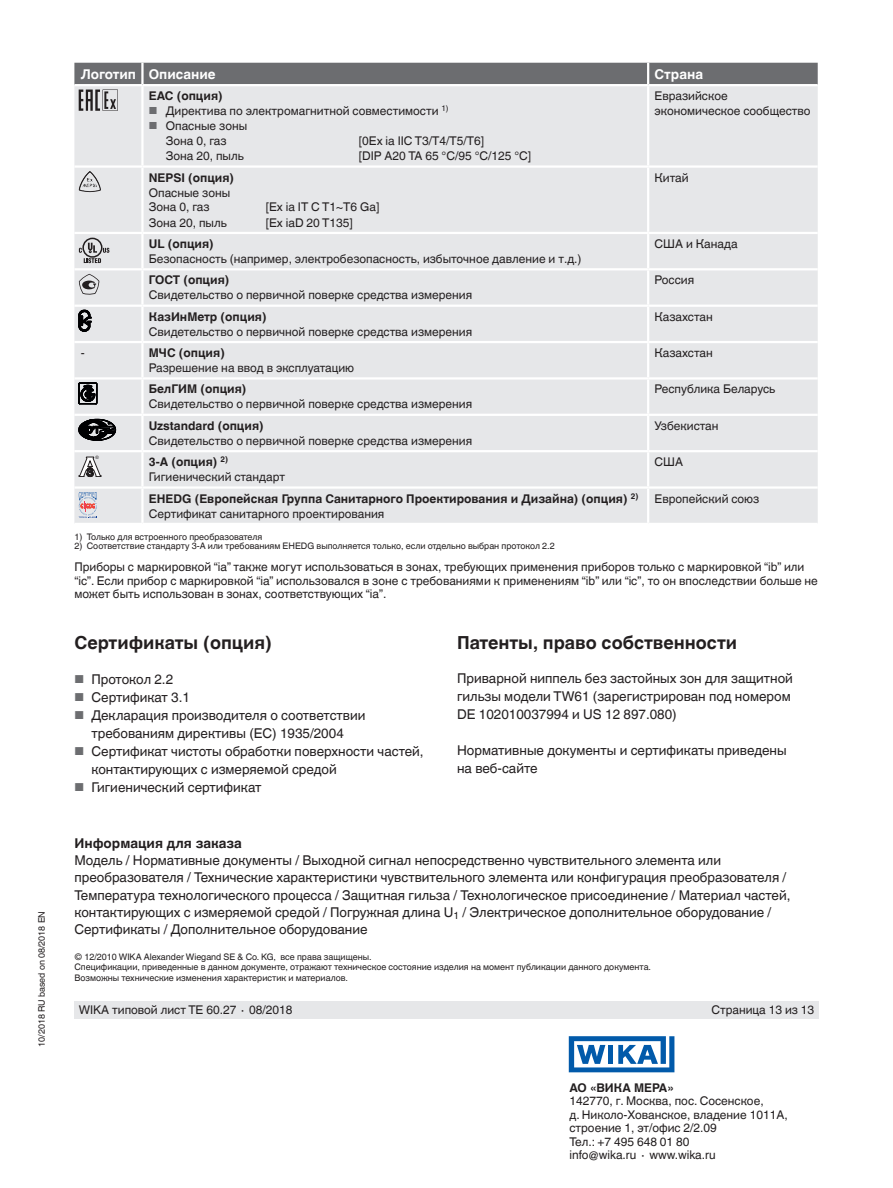
<style>
.page{position:relative;width:893px;height:1188px;background:#fff}
.page>*{position:absolute;margin:0;border:0;box-sizing:border-box;transform-origin:0 0}
.t1{font:700 18px "Helvetica World";color:#231f20}
.t2{font:13.5px/18px "Helvetica World";color:#231f20}
.t3{font:700 13.5px "Helvetica World";color:#fff}
.t4{font:700 13.5px "Helvetica World";color:#231f20}
.t5{font:12px/13.5px "Helvetica World";color:#231f20}
.t6{font:700 12px/15px "Helvetica World";color:#231f20}
.t7{font:9px/10.5px "Helvetica World";color:#231f20}
.t8{font:4.65px "Arial";color:#231f20}
.s1{font-size:10.2px;color:#6c6d70}
.s2{font-weight:700}
.s3{font-weight:400}
.s4{font-size:11.55px;color:#6c6d70}
</style>
<div class="page">
<div style="left:74px;top:1001px;width:745px;height:17px;background:#e6e7e9"></div>
<svg style="left:569px;top:1036px;width:105px;height:36px"></svg>
<div style="left:74px;top:111px;width:744px;height:412px;background:#e6e7e9"></div>
<hr style="left:142px;top:165px;width:506px;height:3px;background:#fff">
<hr style="left:142px;top:305px;width:506px;height:2px;background:#fff">
<hr style="left:141px;top:307px;width:3px;height:34px;background:#fff">
<hr style="left:647px;top:307px;width:2px;height:34px;background:#fff">
<hr style="left:141px;top:380px;width:3px;height:34px;background:#fff">
<hr style="left:647px;top:380px;width:2px;height:34px;background:#fff">
<hr style="left:142px;top:414px;width:506px;height:2px;background:#fff">
<hr style="left:648px;top:414px;width:170px;height:2px;background:#fff">
<hr style="left:74px;top:414px;width:68px;height:2px;background:#fff">
<hr style="left:142px;top:232px;width:506px;height:2px;background:#fff">
<hr style="left:142px;top:268px;width:506px;height:2px;background:#fff">
<hr style="left:74px;top:377px;width:68px;height:3px;background:#fff">
<hr style="left:142px;top:377px;width:506px;height:3px;background:#fff">
<hr style="left:648px;top:377px;width:170px;height:3px;background:#fff">
<hr style="left:142px;top:450px;width:506px;height:2px;background:#fff">
<hr style="left:74px;top:341px;width:68px;height:2px;background:#fff">
<hr style="left:142px;top:341px;width:506px;height:2px;background:#fff">
<hr style="left:141px;top:343px;width:3px;height:34px;background:#fff">
<hr style="left:648px;top:341px;width:170px;height:2px;background:#fff">
<hr style="left:647px;top:343px;width:2px;height:34px;background:#fff">
<hr style="left:141px;top:416px;width:3px;height:34px;background:#fff">
<hr style="left:647px;top:416px;width:2px;height:34px;background:#fff">
<hr style="left:142px;top:486px;width:506px;height:3px;background:#fff">
<hr style="left:74px;top:486px;width:68px;height:3px;background:#fff">
<hr style="left:648px;top:486px;width:170px;height:3px;background:#fff">
<hr style="left:74px;top:165px;width:68px;height:3px;background:#fff">
<hr style="left:74px;top:232px;width:68px;height:2px;background:#fff">
<hr style="left:74px;top:268px;width:68px;height:2px;background:#fff">
<hr style="left:74px;top:305px;width:68px;height:2px;background:#fff">
<hr style="left:74px;top:450px;width:68px;height:2px;background:#fff">
<hr style="left:648px;top:165px;width:170px;height:3px;background:#fff">
<hr style="left:648px;top:232px;width:170px;height:2px;background:#fff">
<hr style="left:648px;top:268px;width:170px;height:2px;background:#fff">
<hr style="left:648px;top:305px;width:170px;height:2px;background:#fff">
<hr style="left:648px;top:450px;width:170px;height:2px;background:#fff">
<hr style="left:647px;top:168px;width:2px;height:64px;background:#fff">
<hr style="left:141px;top:168px;width:3px;height:64px;background:#fff">
<hr style="left:647px;top:86px;width:2px;height:79px;background:#fff">
<hr style="left:647px;top:234px;width:2px;height:34px;background:#fff">
<hr style="left:647px;top:270px;width:2px;height:35px;background:#fff">
<hr style="left:647px;top:452px;width:2px;height:34px;background:#fff">
<hr style="left:647px;top:489px;width:2px;height:34px;background:#fff">
<hr style="left:141px;top:86px;width:3px;height:79px;background:#fff">
<hr style="left:141px;top:234px;width:3px;height:34px;background:#fff">
<hr style="left:141px;top:270px;width:3px;height:35px;background:#fff">
<hr style="left:141px;top:452px;width:3px;height:34px;background:#fff">
<hr style="left:141px;top:489px;width:3px;height:34px;background:#fff">
<svg style="left:74px;top:63px;width:744px;height:48px;background:#b0b0b3"></svg>
<svg style="left:80px;top:171px;width:10px;height:12px"></svg>
<div style="left:82px;top:238px;width:21px;height:20px;border:2px solid #231f20;border-radius:50%"></div>
<svg style="left:79px;top:243px;width:30px;height:20px"></svg>
<svg style="left:79px;top:274px;width:20px;height:21px"></svg>
<svg style="left:79px;top:310px;width:12px;height:21px"></svg>
<svg style="left:79px;top:383px;width:18px;height:21px"></svg>
<svg style="left:79px;top:419px;width:37px;height:22px"></svg>
<svg style="left:79px;top:457px;width:22px;height:20px"></svg>
<svg style="left:79px;top:492px;width:19px;height:26px"></svg>
<p class="t7" style="left:36px;top:1047px;width:137px;rotate:-90deg">10/2018 RU based on 08/2018 EN</p>
<p class="t3" style="left:81px;top:66px;width:136px">Логотип Описание</p>
<p class="t3" style="left:654px;top:66px;width:50px">Страна</p>
<p class="t6" style="left:149px;top:89px;width:75px">EAC (опция)</p>
<p class="t5" style="left:149px;top:104px;width:301px"><span class="s1">■</span> Директива по электромагнитной совместимости <sup>1)</sup></p>
<p class="t5" style="left:149px;top:119px;width:100px;line-height:14.5px;text-align:center"><span class="s1">■</span> Опасные зоны<br>Зона 0, газ</p>
<p class="t5" style="left:654px;top:89px;width:157px;line-height:15px">Евразийское экономическое сообщество</p>
<p class="t5" style="left:359px;top:134px;width:127px">[0Ex ia IIC T3/T4/T5/T6]</p>
<p class="t5" style="left:166px;top:149px;width:79px">Зона 20, пыль</p>
<p class="t5" style="left:359px;top:149px;width:174px">[DIP A20 TA 65 °C/95 °C/125 °C]</p>
<p class="t6" style="left:149px;top:170px;width:87px">NEPSI (опция)</p>
<p class="t5" style="left:149px;top:185px;width:83px;line-height:14.5px">Опасные зоны<br>Зона 0, газ</p>
<p class="t5" style="left:266px;top:200px;width:115px">[Ex ia IT C T1~T6 Ga]</p>
<p class="t5" style="left:654px;top:171px;width:36px">Китай</p>
<p class="t5" style="left:149px;top:216px;width:79px">Зона 20, пыль</p>
<p class="t5" style="left:266px;top:216px;width:89px">[Ex iaD 20 T135]</p>
<p class="t6" style="left:149px;top:236px;width:66px">UL (опция)</p>
<p class="t5" style="left:149px;top:252px;width:434px">Безопасность (например, электробезопасность, избыточное давление и т.д.)</p>
<p class="t5" style="left:654px;top:237px;width:85px">США и Канада</p>
<p class="t6" style="left:149px;top:273px;width:82px">ГОСТ (опция)</p>
<p class="t5" style="left:149px;top:288px;width:325px">Свидетельство о первичной поверке средства измерения</p>
<p class="t5" style="left:654px;top:273px;width:41px">Россия</p>
<p class="t6" style="left:149px;top:309px;width:119px">КазИнМетр (опция)</p>
<p class="t5" style="left:149px;top:325px;width:325px">Свидетельство о первичной поверке средства измерения</p>
<p class="t5" style="left:654px;top:310px;width:60px">Казахстан</p>
<p class="t5" style="left:81px;top:346px;width:5px">-</p>
<p class="t6" style="left:149px;top:345px;width:77px">МЧС (опция)</p>
<p class="t5" style="left:149px;top:361px;width:207px">Разрешение на ввод в эксплуатацию</p>
<p class="t5" style="left:654px;top:346px;width:60px">Казахстан</p>
<p class="t6" style="left:149px;top:382px;width:99px">БелГИМ (опция)</p>
<p class="t5" style="left:149px;top:398px;width:325px">Свидетельство о первичной поверке средства измерения</p>
<p class="t5" style="left:654px;top:383px;width:122px">Республика Беларусь</p>
<p class="t6" style="left:149px;top:418px;width:116px">Uzstandard (опция)</p>
<p class="t5" style="left:149px;top:434px;width:325px">Свидетельство о первичной поверке средства измерения</p>
<p class="t5" style="left:654px;top:419px;width:65px">Узбекистан</p>
<p class="t8" style="left:96px;top:455px;width:5px">®</p>
<p class="t5" style="left:149px;top:455px;width:138px;line-height:15px"><span class="s2">3-A (опция)</span> <sup>2)<br></sup>Гигиенический стандарт</p>
<p class="t5" style="left:654px;top:455px;width:30px">США</p>
<p class="t6" style="left:149px;top:491px;width:491px">EHEDG (Европейская Группа Санитарного Проектирования и Дизайна) (опция) <sup>2)<br></sup><span class="s3">Сертификат санитарного проектирования</span></p>
<p class="t5" style="left:654px;top:492px;width:106px">Европейский союз</p>
<p class="t7" style="left:74px;top:532px;width:189px">1) Только для встроенного преобразователя</p>
<p class="t7" style="left:74px;top:541px;width:482px">2) Соответствие стандарту 3-A или требованиям EHEDG выполняется только, если отдельно выбран протокол 2.2</p>
<p class="t5" style="left:74px;top:561px;width:745px">Приборы с маркировкой “ia” также могут использоваться в зонах, требующих применения приборов только с маркировкой “ib” или “ic”. Если прибор с маркировкой “ia” использовался в зоне с требованиями к применениям “ib” или “ic”, то он впоследствии больше не может быть использован в зонах, соответствующих “ia”.</p>
<h1 class="t1" style="left:74px;top:633px;width:199px">Сертификаты (опция)</h1>
<p class="t2" style="left:74px;top:670px;width:100px"><span class="s4">■</span> Протокол 2.2</p>
<p class="t2" style="left:74px;top:688px;width:117px"><span class="s4">■</span> Сертификат 3.1</p>
<p class="t2" style="left:74px;top:706px;width:293px;text-align:center"><span class="s4">■</span> Декларация производителя о соответствии требованиям директивы (EC) 1935/2004</p>
<p class="t2" style="left:91px;top:742px;width:334px;text-indent:-17px"><span class="s4">■</span> Сертификат чистоты обработки поверхности частей, контактирующих с измеряемой средой</p>
<p class="t2" style="left:74px;top:778px;width:189px"><span class="s4">■</span> Гигиенический сертификат</p>
<h1 class="t1" style="left:457px;top:632px;width:282px">Патенты, право собственности</h1>
<p class="t2" style="left:457px;top:669px;width:337px">Приварной ниппель без застойных зон для защитной гильзы модели TW61 (зарегистрирован под номером<br>DE 102010037994 и US 12 897.080)</p>
<p class="t2" style="left:457px;top:741px;width:331px">Нормативные документы и сертификаты приведены на веб-сайте</p>
<p class="t4" style="left:74px;top:835px;width:169px">Информация для заказа</p>
<p class="t2" style="left:74px;top:852px;width:717px;line-height:17.2px">Модель / Нормативные документы / Выходной сигнал непосредственно чувствительного элемента или преобразователя / Технические характеристики чувствительного элемента или конфигурация преобразователя / Температура технологического процесса / Защитная гильза / Технологическое присоединение / Материал частей, контактирующих с измеряемой средой / Погружная длина U<sub>1</sub> / Электрическое дополнительное оборудование / Сертификаты / Дополнительное оборудование</p>
<p class="t7" style="left:74px;top:952px;width:578px">© 12/2010 WIKA Alexander Wiegand SE &amp; Co. KG, все права защищены.<br>Спецификации, приведенные в данном документе, отражают техническое состояние изделия на момент публикации данного документа.<br>Возможны технические изменения характеристик и материалов.</p>
<p class="t5" style="left:79px;top:1003px;width:215px">WIKA типовой лист TE 60.27 ∙ 08/2018</p>
<p class="t5" style="left:711px;top:1003px;width:104px">Страница 13 из 13</p>
<p class="t6" style="left:569px;top:1080px;width:106px">АО «ВИКА МЕРА»</p>
<p class="t5" style="left:569px;top:1094px;width:220px">142770, г. Москва, пос. Сосенское,<br>д. Николо-Хованское, владение 1011А, строение 1, эт/офис 2/2.09<br>Тел.: +7 495 648 01 80<br>info@wika.ru ∙ www.wika.ru</p>
</div>
